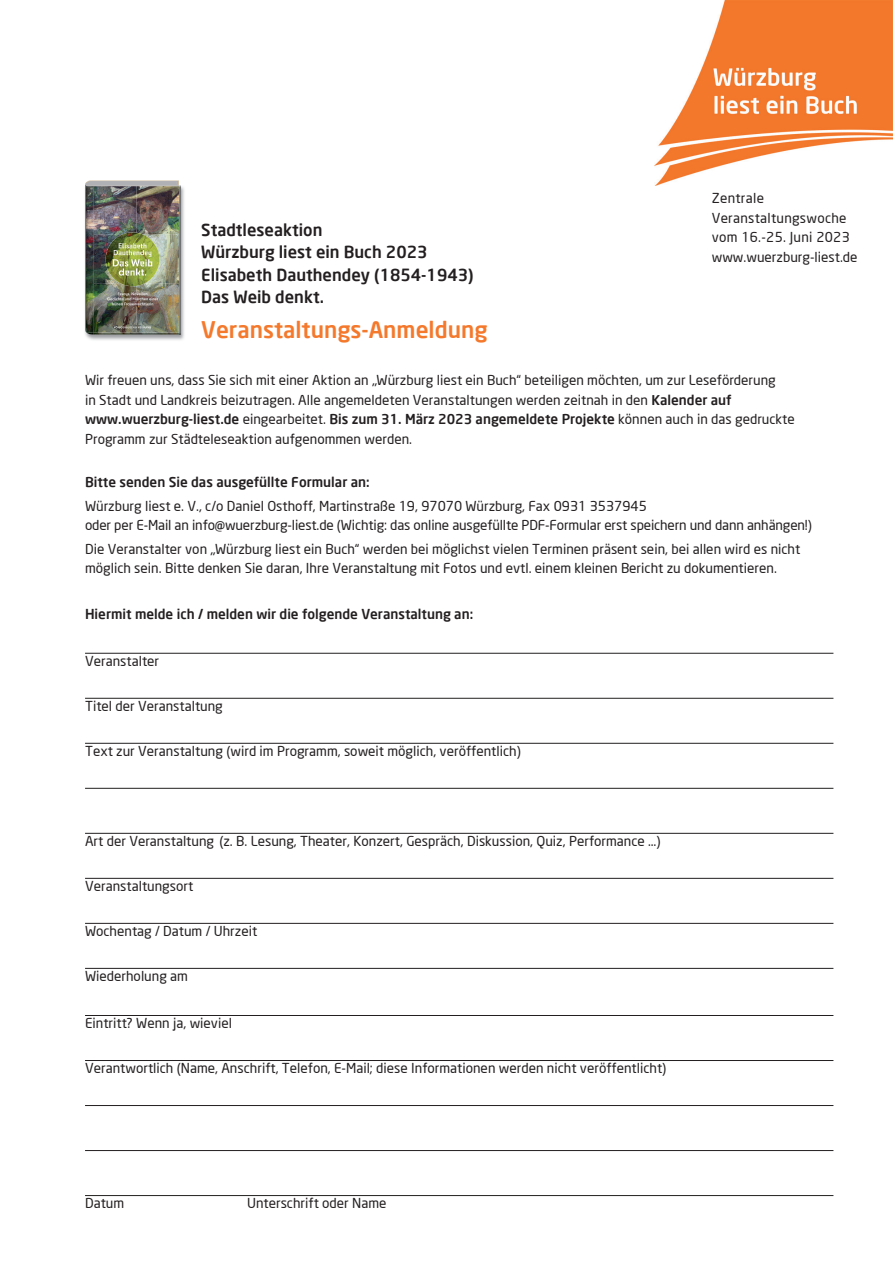
<style>
.page{position:relative;width:893px;height:1263px;background:#fff}
.page>*{position:absolute;margin:0;border:0;box-sizing:border-box;transform-origin:0 0}
.t1{font:500 22.5px "Neo Sans";color:#f4792c}
.t2{font:500 16.5px/22.5px "Neo Sans";color:#231f20}
.t3{font:13.5px/19.5px "Neo Sans";color:#231f20}
.t4{font:500 13.5px "Neo Sans";color:#231f20}
.t5{font:13.5px/19.5px "Neo Sans";letter-spacing:.02em;color:#231f20}
.s1{font-weight:500}
</style>
<div class="page">
<hr style="left:85px;top:653px;width:748px;height:1px;background:#231f20">
<hr style="left:85px;top:698px;width:748px;height:1px;background:#231f20">
<hr style="left:85px;top:743px;width:748px;height:1px;background:#231f20">
<hr style="left:85px;top:788px;width:748px;height:1px;background:#231f20">
<hr style="left:85px;top:833px;width:748px;height:1px;background:#231f20">
<hr style="left:85px;top:878px;width:748px;height:1px;background:#231f20">
<hr style="left:85px;top:923px;width:748px;height:1px;background:#231f20">
<hr style="left:85px;top:968px;width:748px;height:1px;background:#231f20">
<hr style="left:85px;top:1015px;width:748px;height:1px;background:#231f20">
<hr style="left:85px;top:1060px;width:748px;height:1px;background:#231f20">
<hr style="left:85px;top:1105px;width:748px;height:1px;background:#231f20">
<hr style="left:85px;top:1150px;width:748px;height:1px;background:#231f20">
<hr style="left:85px;top:1195px;width:748px;height:1px;background:#231f20">
<img style="left:85px;top:185px;width:99px;height:155px">
<img style="left:179px;top:185px;width:1px;height:147px">
<img style="left:94px;top:332px;width:85px;height:3px">
<img style="left:94px;top:186px;width:85px;height:48px">
<img style="left:94px;top:234px;width:12px;height:49px">
<img style="left:159px;top:234px;width:20px;height:49px">
<img style="left:94px;top:283px;width:85px;height:49px">
<img style="left:106px;top:232px;width:53px;height:54px">
<img style="left:114px;top:326px;width:37px;height:2px">
<img style="left:118px;top:292px;width:30px;height:4px">
<img style="left:107px;top:297px;width:51px;height:3px">
<img style="left:112px;top:302px;width:41px;height:3px">
<img style="left:119px;top:243px;width:28px;height:5px">
<img style="left:114px;top:250px;width:37px;height:7px">
<img style="left:113px;top:259px;width:39px;height:8px">
<img style="left:119px;top:268px;width:27px;height:8px">
<img style="left:85px;top:186px;width:9px;height:146px">
<svg style="left:86px;top:332px;width:8px;height:3px"></svg>
<svg style="left:85px;top:180px;width:94px;height:6px"></svg>
<hr style="left:86px;top:181px;width:93px;height:1px;background:#b0b1b5">
<hr style="left:86px;top:182px;width:93px;height:1px;background:#b0b1b5">
<hr style="left:86px;top:183px;width:93px;height:1px;background:#b0b1b5">
<hr style="left:86px;top:184px;width:93px;height:1px;background:#b0b1b5">
<hr style="left:86px;top:185px;width:93px;height:1px;background:#b0b1b5">
<img style="left:655px;top:0;width:238px;height:185px">
<p class="t5" style="left:712px;top:188px;width:147px">Zentrale<br>Veranstaltungswoche vom 16.-25. Juni 2023 www.wuerzburg-liest.de</p>
<p class="t2" style="left:201px;top:218px;width:274px">Stadtleseaktion<br>Würzburg liest ein Buch 2023<br>Elisabeth Dauthendey (1854-1943)<br>Das Weib denkt.</p>
<h1 class="t1" style="left:201px;top:315px;width:288px">Veranstaltungs-Anmeldung</h1>
<p class="t3" style="left:85px;top:370px;width:711px">Wir freuen uns, dass Sie sich mit einer Aktion an „Würzburg liest ein Buch“ beteiligen möchten, um zur Leseförderung<br>in Stadt und Landkreis beizutragen. Alle angemeldeten Veranstaltungen werden zeitnah in den <span class="s1">Kalender auf www.wuerzburg-liest.de</span> eingearbeitet. <span class="s1">Bis zum 31. März 2023 angemeldete Projekte</span> können auch in das gedruckte Programm zur Städteleseaktion aufgenommen werden.</p>
<p class="t4" style="left:85px;top:473px;width:286px">Bitte senden Sie das ausgefüllte Formular an:</p>
<p class="t3" style="left:85px;top:496px;width:728px">Würzburg liest e. V., c/o Daniel Osthoff, Martinstraße 19, 97070 Würzburg, Fax 0931 3537945<br>oder per E-Mail an info@wuerzburg-liest.de (Wichtig: das online ausgefüllte PDF-Formular erst speichern und dann anhängen!)</p>
<p class="t3" style="left:85px;top:539px;width:717px">Die Veranstalter von „Würzburg liest ein Buch“ werden bei möglichst vielen Terminen präsent sein, bei allen wird es nicht möglich sein. Bitte denken Sie daran, Ihre Veranstaltung mit Fotos und evtl. einem kleinen Bericht zu dokumentieren.</p>
<p class="t4" style="left:85px;top:605px;width:390px">Hiermit melde ich / melden wir die folgende Veranstaltung an:</p>
<p class="t3" style="left:85px;top:651px;width:76px">Veranstalter</p>
<p class="t3" style="left:85px;top:696px;width:139px">Titel der Veranstaltung</p>
<p class="t3" style="left:85px;top:741px;width:437px">Text zur Veranstaltung (wird im Programm, soweit möglich, veröffentlich)</p>
<p class="t3" style="left:85px;top:831px;width:577px">Art der Veranstaltung (z. B. Lesung, Theater, Konzert, Gespräch, Diskussion, Quiz, Performance …)</p>
<p class="t3" style="left:85px;top:876px;width:110px">Veranstaltungsort</p>
<p class="t3" style="left:85px;top:921px;width:174px">Wochentag / Datum / Uhrzeit</p>
<p class="t3" style="left:85px;top:966px;width:104px">Wiederholung am</p>
<p class="t3" style="left:85px;top:1013px;width:149px">Eintritt? Wenn ja, wieviel</p>
<p class="t3" style="left:85px;top:1058px;width:583px">Verantwortlich (Name, Anschrift, Telefon, E-Mail; diese Informationen werden nicht veröffentlicht)</p>
<p class="t3" style="left:85px;top:1193px;width:41px">Datum</p>
<p class="t3" style="left:247px;top:1193px;width:141px">Unterschrift oder Name</p>
</div>
